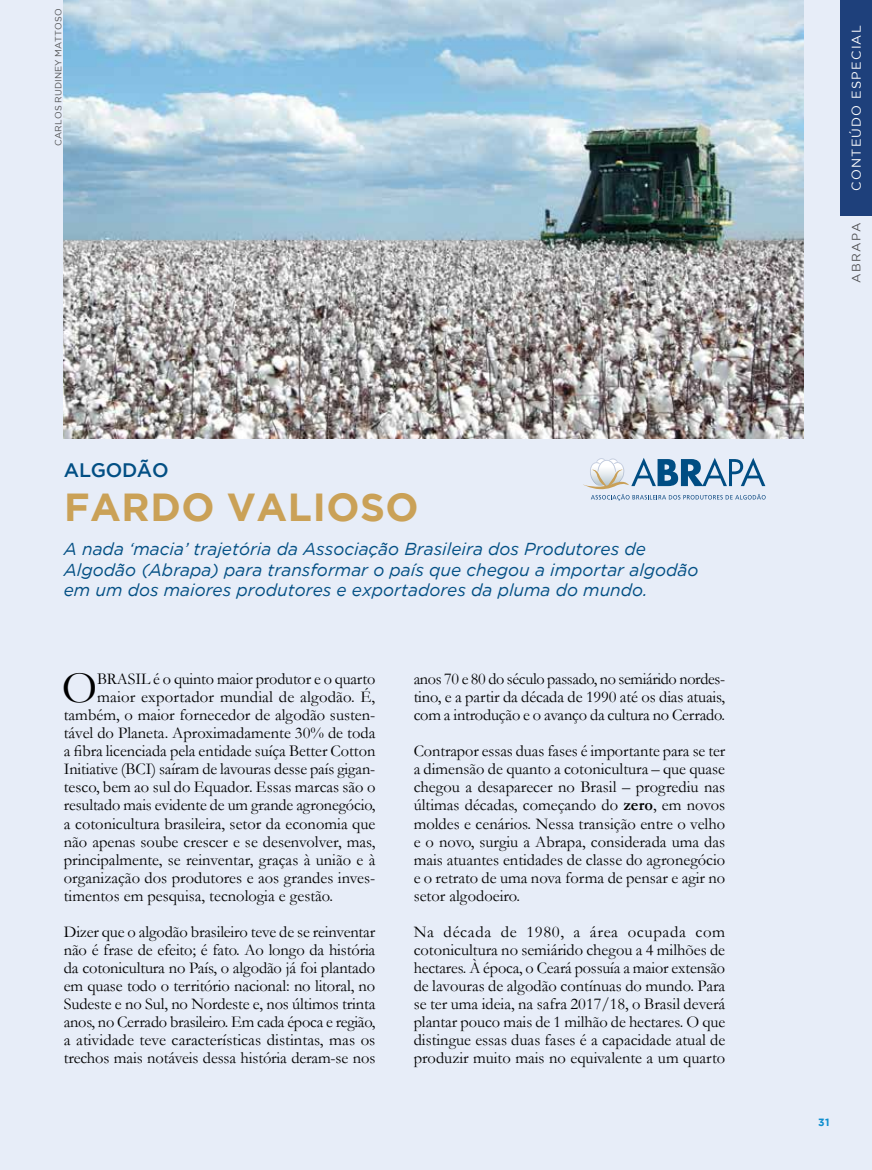
<style>
.page{position:relative;width:872px;height:1170px;background:#fff}
.page>*{position:absolute;margin:0;border:0;box-sizing:border-box;transform-origin:0 0}
.t1{font:45.3px "Garamond";color:#000}
.t2{font:700 39px "Gotham";letter-spacing:.015em;color:#caa157}
.t3{font:500 19.5px "Gotham";letter-spacing:-.015em;color:#024f84}
.t4{font:italic 17.25px/20.7px "Gotham";color:#024f84}
.t5{font:16.5px/18px "Garamond";color:#000;text-align:justify}
.t6{font:12.75px "Gotham";letter-spacing:.095em;color:#fff}
.t7{font:12px "Gotham";letter-spacing:.115em;color:#515254}
.t8{font:700 10.5px "Gotham";color:#0e8ece}
.t9{font:9px "Gotham";letter-spacing:.015em;color:#515254}
.s1{font-weight:700}
</style>
<div class="page">
<div style="left:0;top:0;width:872px;height:1169px;background:#e7edf8"></div>
<div style="left:840px;top:0;width:32px;height:216px;background:#1e407b"></div>
<svg style="left:583px;top:458px;width:182px;height:43px"></svg>
<img style="left:64px;top:0;width:740px;height:438px">
<p class="t9" style="left:53px;top:146px;width:139px;rotate:-90deg">CARLOS RUDINEY MATTOSO</p>
<p class="t3" style="left:64px;top:459px;width:106px">ALGODÃO</p>
<h2 class="t2" style="left:64px;top:485px;width:356px">FARDO VALIOSO</h2>
<p class="t4" style="left:64px;top:538px;width:636px">A nada ‘macia’ trajetória da Associação Brasileira dos Produtores de<br>Algodão (Abrapa) para transformar o país que chegou a importar algodão em um dos maiores produtores e exportadores da pluma do mundo.</p>
<h1 class="t1" style="left:62px;top:661px;width:37px">O</h1>
<p class="t5" style="left:97px;top:670px;width:280px">BRASIL é o quinto maior produtor e o quarto</p>
<p class="t5" style="left:97px;top:688px;width:280px">maior exportador mundial de algodão. É,</p>
<p class="t5" style="left:64px;top:706px;width:313px">também, o maior fornecedor de algodão susten-</p>
<p class="t5" style="left:64px;top:724px;width:313px">tável do Planeta. Aproximadamente 30% de toda</p>
<p class="t5" style="left:64px;top:742px;width:313px">a fibra licenciada pela entidade suíça Better Cotton</p>
<p class="t5" style="left:64px;top:760px;width:313px">Initiative (BCI) saíram de lavouras desse país gigan-</p>
<p class="t5" style="left:64px;top:778px;width:313px">tesco, bem ao sul do Equador. Essas marcas são o</p>
<p class="t5" style="left:64px;top:796px;width:313px">resultado mais evidente de um grande agronegócio,</p>
<p class="t5" style="left:64px;top:814px;width:313px">a cotonicultura brasileira, setor da economia que</p>
<p class="t5" style="left:64px;top:832px;width:313px">não apenas soube crescer e se desenvolver, mas,</p>
<p class="t5" style="left:64px;top:850px;width:313px">principalmente, se reinventar, graças à união e à</p>
<p class="t5" style="left:64px;top:868px;width:313px">organização dos produtores e aos grandes inves-</p>
<p class="t5" style="left:64px;top:886px;width:271px">timentos em pesquisa, tecnologia e gestão.</p>
<p class="t5" style="left:64px;top:922px;width:313px">Dizer que o algodão brasileiro teve de se reinventar não é frase de efeito; é fato. Ao longo da história da cotonicultura no País, o algodão já foi plantado em quase todo o território nacional: no litoral, no Sudeste e no Sul, no Nordeste e, nos últimos trinta anos, no Cerrado brasileiro. Em cada época e região, a atividade teve características distintas, mas os trechos mais notáveis dessa história deram-se nos</p>
<p class="t5" style="left:414px;top:670px;width:313px">anos 70 e 80 do século passado, no semiárido nordes&shy;tino, e a partir da década de 1990 até os dias atuais, com a introdução e o avanço da cultura no Cerrado.</p>
<p class="t5" style="left:414px;top:742px;width:313px">Contrapor essas duas fases é importante para se ter a dimensão de quanto a cotonicultura – que quase chegou a desaparecer no Brasil – progrediu nas últimas décadas, começando do <span class="s1">zero</span>, em novos moldes e cenários. Nessa transição entre o velho e o novo, surgiu a Abrapa, considerada uma das mais atuantes entidades de classe do agronegócio e o retrato de uma nova forma de pensar e agir no setor algodoeiro.</p>
<p class="t5" style="left:414px;top:922px;width:313px">Na década de 1980, a área ocupada com cotonicultura no semiárido chegou a 4 milhões de hectares. À época, o Ceará possuía a maior extensão de lavouras de algodão contínuas do mundo. Para se ter uma ideia, na safra 2017/18, o Brasil deverá plantar pouco mais de 1 milhão de hectares. O que distingue essas duas fases é a capacidade atual de produzir muito mais no equivalente a um quarto</p>
<p class="t6" style="left:849px;top:191px;width:167px;rotate:-90deg">CONTEÚDO ESPECIAL</p>
<p class="t7" style="left:849px;top:283px;width:62px;rotate:-90deg">ABRAPA</p>
<p class="t8" style="left:818px;top:1116px;width:13px">31</p>
</div>
